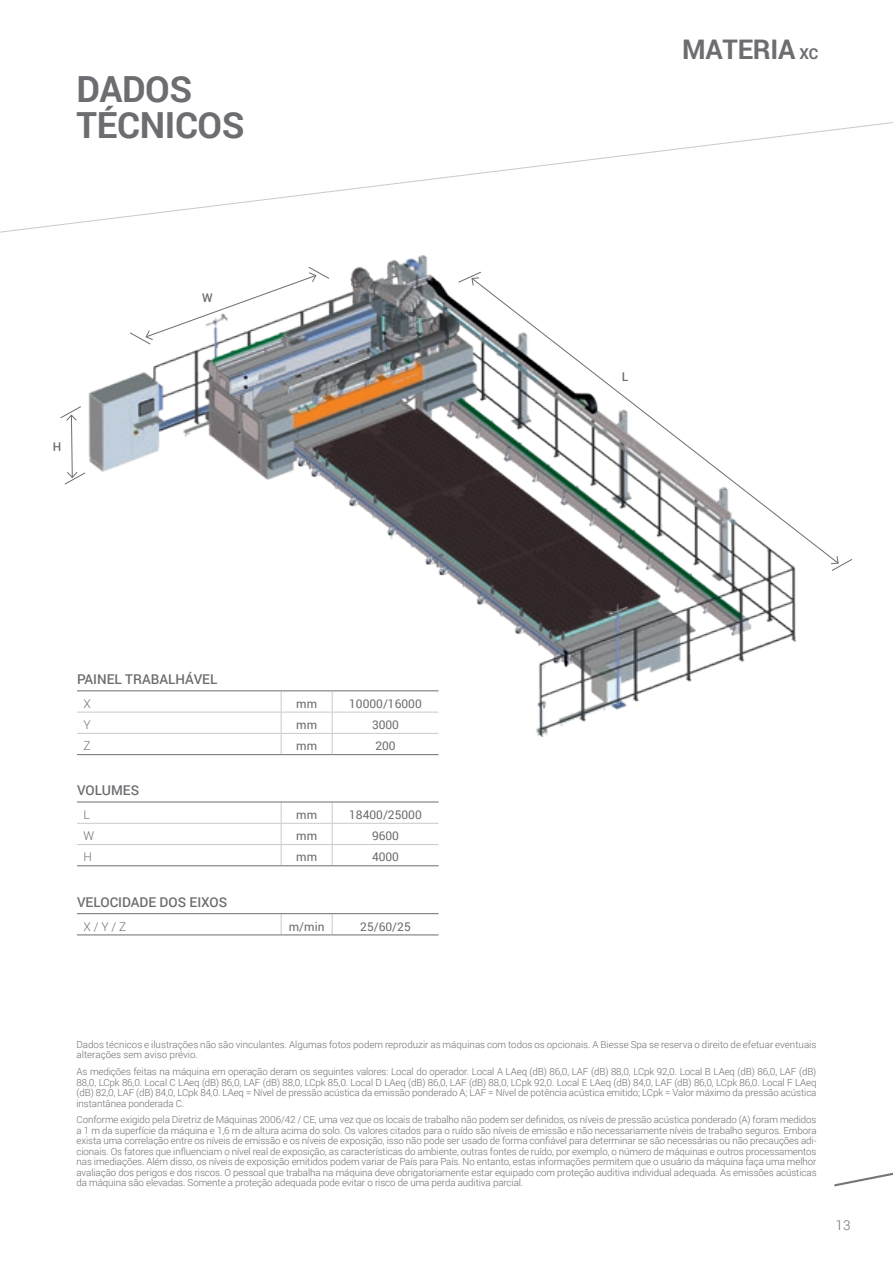
<style>
.page{position:relative;width:893px;height:1263px;background:#fff}
.page>*{position:absolute;margin:0;border:0;box-sizing:border-box;transform-origin:0 0}
.t1{font:700 36px/36px "Roboto";letter-spacing:-.01em;color:#6c6d70}
.t2{font:700 27px "Roboto";letter-spacing:-.01em;color:#6c6d70}
.t3{font:500 13.5px "Roboto";color:#6c6d70}
.t4{font:300 13.5px "Roboto";color:#6c6d70}
.t5{font:12px "Roboto";color:#6c6d70}
.t6{font:300 12px "Roboto";color:#6c6d70}
.t7{font:500 12px "Roboto";color:#6c6d70}
.t8{font:300 9.75px/10.5px "Roboto";color:#6c6d70;text-align:justify}
.s1{font-size:15px}
</style>
<div class="page">
<svg style="left:834px;top:1172px;width:59px;height:14px"></svg>
<img style="left:88px;top:345px;width:709px;height:392px">
<svg style="left:0;top:122px;width:893px;height:223px"></svg>
<svg style="left:471px;top:277px;width:368px;height:287px"></svg>
<svg style="left:457px;top:271px;width:25px;height:15px"></svg>
<svg style="left:129px;top:266px;width:201px;height:79px"></svg>
<svg style="left:60px;top:406px;width:26px;height:79px"></svg>
<svg style="left:830px;top:555px;width:23px;height:16px"></svg>
<svg style="left:77px;top:691px;width:361px;height:63px"></svg>
<hr style="left:77px;top:690px;width:204px;height:1px;background:#6c6d70">
<hr style="left:281px;top:690px;width:51px;height:1px;background:#6c6d70">
<hr style="left:332px;top:690px;width:106px;height:1px;background:#6c6d70">
<hr style="left:77px;top:754px;width:204px;height:1px;background:#6c6d70">
<hr style="left:281px;top:754px;width:51px;height:1px;background:#6c6d70">
<hr style="left:332px;top:754px;width:106px;height:1px;background:#6c6d70">
<svg style="left:77px;top:803px;width:361px;height:62px"></svg>
<hr style="left:77px;top:802px;width:204px;height:1px;background:#6c6d70">
<hr style="left:281px;top:802px;width:51px;height:1px;background:#6c6d70">
<hr style="left:332px;top:802px;width:106px;height:1px;background:#6c6d70">
<hr style="left:77px;top:865px;width:204px;height:1px;background:#6c6d70">
<hr style="left:281px;top:865px;width:51px;height:1px;background:#6c6d70">
<hr style="left:332px;top:865px;width:106px;height:1px;background:#6c6d70">
<svg style="left:77px;top:914px;width:361px;height:20px"></svg>
<hr style="left:77px;top:913px;width:204px;height:1px;background:#6c6d70">
<hr style="left:77px;top:934px;width:204px;height:1px;background:#6c6d70">
<hr style="left:281px;top:913px;width:51px;height:1px;background:#6c6d70">
<hr style="left:281px;top:934px;width:51px;height:1px;background:#6c6d70">
<hr style="left:332px;top:913px;width:106px;height:1px;background:#6c6d70">
<hr style="left:332px;top:934px;width:106px;height:1px;background:#6c6d70">
<p class="t1" style="left:77px;top:69px;width:170px">DADOS<br>TÉCNICOS</p>
<p class="t7" style="left:53px;top:438px;width:10px">H</p>
<p class="t7" style="left:202px;top:289px;width:12px">W</p>
<p class="t2" style="left:682px;top:30px;width:138px">MATERIA <span class="s1">XC</span></p>
<p class="t7" style="left:622px;top:368px;width:8px">L</p>
<p class="t3" style="left:77px;top:670px;width:142px">PAINEL TRABALHÁVEL</p>
<p class="t6" style="left:83px;top:695px;width:9px">X</p>
<p class="t5" style="left:296px;top:695px;width:22px">mm</p>
<p class="t5" style="left:349px;top:695px;width:74px">10000/16000</p>
<p class="t6" style="left:83px;top:716px;width:9px">Y</p>
<p class="t5" style="left:296px;top:716px;width:22px">mm</p>
<p class="t5" style="left:372px;top:716px;width:29px">3000</p>
<p class="t6" style="left:83px;top:738px;width:9px">Z</p>
<p class="t5" style="left:296px;top:738px;width:22px">mm</p>
<p class="t5" style="left:375px;top:738px;width:22px">200</p>
<p class="t3" style="left:77px;top:781px;width:64px">VOLUMES</p>
<p class="t6" style="left:83px;top:806px;width:8px">L</p>
<p class="t5" style="left:296px;top:806px;width:22px">mm</p>
<p class="t5" style="left:349px;top:806px;width:74px">18400/25000</p>
<p class="t6" style="left:83px;top:828px;width:12px">W</p>
<p class="t5" style="left:296px;top:827px;width:22px">mm</p>
<p class="t5" style="left:372px;top:827px;width:29px">9600</p>
<p class="t6" style="left:83px;top:849px;width:10px">H</p>
<p class="t5" style="left:296px;top:849px;width:22px">mm</p>
<p class="t5" style="left:372px;top:849px;width:29px">4000</p>
<p class="t3" style="left:77px;top:893px;width:152px">VELOCIDADE DOS EIXOS</p>
<p class="t6" style="left:83px;top:918px;width:45px">X / Y / Z</p>
<p class="t5" style="left:289px;top:918px;width:37px">m/min</p>
<p class="t5" style="left:360px;top:918px;width:52px">25/60/25</p>
<p class="t8" style="left:77px;top:1039px;width:741px">Dados técnicos e ilustrações não são vinculantes. Algumas fotos podem reproduzir as máquinas com todos os opcionais. A Biesse Spa se reserva o direito de efetuar eventuais alterações sem aviso prévio.</p>
<p class="t8" style="left:77px;top:1066px;width:741px">As medições feitas na máquina em operação deram os seguintes valores: Local do operador. Local A LAeq (dB) 86,0, LAF (dB) 88,0, LCpk 92,0. Local B LAeq (dB) 86,0, LAF (dB)<br>88,0, LCpk 86,0. Local C LAeq (dB) 86,0, LAF (dB) 88,0, LCpk 85,0. Local D LAeq (dB) 86,0, LAF (dB) 88,0, LCpk 92,0. Local E LAeq (dB) 84,0, LAF (dB) 86,0, LCpk 86,0. Local F LAeq (dB) 82,0, LAF (dB) 84,0, LCpk 84,0. LAeq = Nível de pressão acústica da emissão ponderado A; LAF = Nível de potência acústica emitido; LCpk = Valor máximo da pressão acústica instantânea ponderada C.</p>
<p class="t8" style="left:77px;top:1114px;width:742px">Conforme exigido pela Diretriz de Máquinas 2006/42 / CE, uma vez que os locais de trabalho não podem ser definidos, os níveis de pressão acústica ponderado (A) foram medidos a 1 m da superfície da máquina e 1,6 m de altura acima do solo. Os valores citados para o ruído são níveis de emissão e não necessariamente níveis de trabalho seguros. Embora exista uma correlação entre os níveis de emissão e os níveis de exposição, isso não pode ser usado de forma confiável para determinar se são necessárias ou não precauções adi&shy;cionais. Os fatores que influenciam o nível real de exposição, as características do ambiente, outras fontes de ruído, por exemplo, o número de máquinas e outros processamentos nas imediações. Além disso, os níveis de exposição emitidos podem variar de País para País. No entanto, estas informações permitem que o usuário da máquina faça uma melhor avaliação dos perigos e dos riscos. O pessoal que trabalha na máquina deve obrigatoriamente estar equipado com proteção auditiva individual adequada. As emissões acústicas da máquina são elevadas. Somente a proteção adequada pode evitar o risco de uma perda auditiva parcial.</p>
<p class="t4" style="left:836px;top:1215px;width:16px">13</p>
</div>
